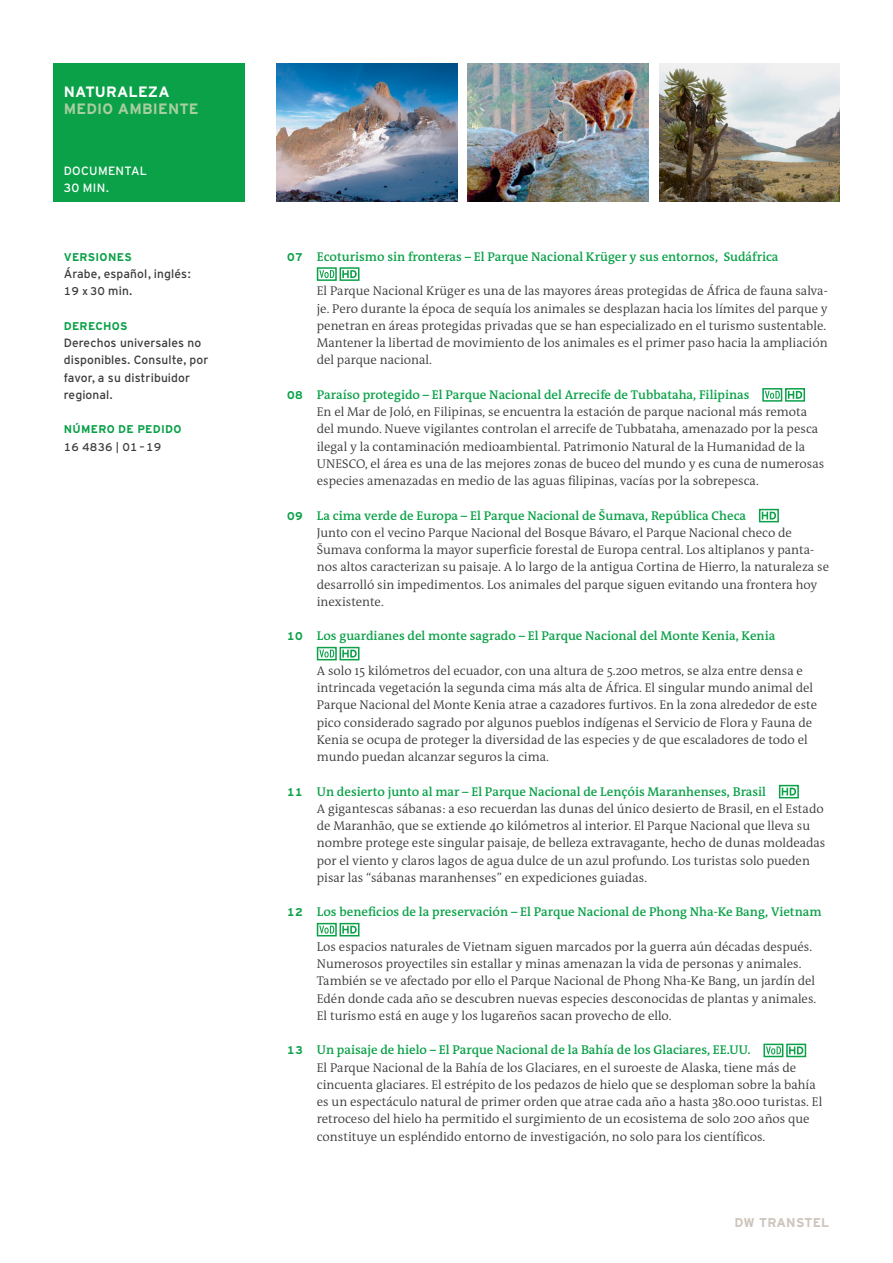
<style>
.page{position:relative;width:893px;height:1263px;background:#fff}
.page>*{position:absolute;margin:0;border:0;box-sizing:border-box;transform-origin:0 0}
.Titel_Kategorie{font:700 15px "Interstate DW";letter-spacing:.01em;color:#a9cea2}
.Titel_Kategorie-2{font:700 15px "Interstate DW";letter-spacing:.01em;color:#fff}
.Copy_S_Einzug{font:300 12.75px/17.2px "DW The Antiqua B W4";color:#3b3b3a}
.Sub_S{font:600 12.75px "DW The Antiqua B W6";color:#0aa148}
.t1{font:700 12.75px "Interstate DW Line";letter-spacing:.02em;color:#cdc4bb}
.Bestellinfo{font:12px/17.2px "Interstate DW";letter-spacing:.01em;color:#3b3b3a}
.Titel_Sendeformat{font:12px "Interstate DW";letter-spacing:.025em;color:#fff}
.Sub_Versal_S{font:700 11.25px "Interstate DW";letter-spacing:.025em;color:#0aa148}
.Bestellnummer_Inhalt{font:11.25px "Interstate DW Line";letter-spacing:.01em;color:#3b3b3a}
.Bestellinfo-2{font:11.25px "Interstate DW Line";color:#3b3b3a}
.s1{font-size:12px}
.s2{font-family:"Interstate DW Line";font-weight:700;font-size:11.25px}
</style>
<div class="page">
<div style="left:53px;top:64px;width:191px;height:138px;background:#0aa148"></div>
<img style="left:276px;top:64px;width:181px;height:138px">
<img style="left:468px;top:64px;width:180px;height:138px">
<img style="left:659px;top:64px;width:181px;height:138px">
<svg style="left:317px;top:267px;width:20px;height:14px"></svg>
<svg style="left:319px;top:270px;width:15px;height:8px"></svg>
<svg style="left:340px;top:267px;width:19px;height:14px"></svg>
<svg style="left:342px;top:270px;width:15px;height:8px"></svg>
<svg style="left:762px;top:388px;width:20px;height:14px"></svg>
<svg style="left:765px;top:391px;width:15px;height:8px"></svg>
<svg style="left:785px;top:388px;width:20px;height:14px"></svg>
<svg style="left:788px;top:391px;width:14px;height:8px"></svg>
<svg style="left:759px;top:509px;width:20px;height:13px"></svg>
<svg style="left:762px;top:512px;width:14px;height:7px"></svg>
<svg style="left:317px;top:647px;width:20px;height:13px"></svg>
<svg style="left:319px;top:650px;width:15px;height:8px"></svg>
<svg style="left:340px;top:647px;width:19px;height:13px"></svg>
<svg style="left:342px;top:650px;width:15px;height:7px"></svg>
<svg style="left:779px;top:785px;width:20px;height:13px"></svg>
<svg style="left:782px;top:788px;width:14px;height:7px"></svg>
<svg style="left:317px;top:923px;width:20px;height:13px"></svg>
<svg style="left:319px;top:926px;width:15px;height:8px"></svg>
<svg style="left:340px;top:923px;width:19px;height:13px"></svg>
<svg style="left:342px;top:926px;width:15px;height:7px"></svg>
<svg style="left:763px;top:1044px;width:20px;height:13px"></svg>
<svg style="left:766px;top:1046px;width:15px;height:8px"></svg>
<svg style="left:786px;top:1044px;width:20px;height:13px"></svg>
<svg style="left:789px;top:1046px;width:14px;height:8px"></svg>
<p class="Titel_Kategorie-2" style="left:64px;top:83px;width:108px">NATURALEZA</p>
<p class="Titel_Kategorie" style="left:64px;top:100px;width:136px">MEDIO AMBIENTE</p>
<p class="Titel_Sendeformat" style="left:64px;top:164px;width:85px">DOCUMENTAL</p>
<p class="Titel_Sendeformat" style="left:64px;top:181px;width:47px">30 MIN.</p>
<p class="Sub_Versal_S" style="left:64px;top:251px;width:69px">VERSIONES</p>
<p class="Bestellinfo" style="left:64px;top:265px;width:128px">Árabe, español, inglés:</p>
<p class="Bestellinfo-2" style="left:64px;top:285px;width:70px">19 x30 <span class="s1">min.</span></p>
<p class="Sub_Versal_S" style="left:64px;top:320px;width:65px">DERECHOS</p>
<p class="Bestellinfo" style="left:64px;top:334px;width:146px">Derechos universales no disponibles. Consulte, por favor, a su distribuidor regional.</p>
<p class="Sub_Versal_S" style="left:64px;top:423px;width:119px">NÚMERO DE PEDIDO</p>
<p class="Bestellnummer_Inhalt" style="left:64px;top:440px;width:99px">16 4836 | 01–19</p>
<p class="Sub_S" style="left:287px;top:248px;width:493px"><span class="s2">07</span> Ecoturismo sin fronteras – El Parque Nacional Krüger y sus entornos, Sudáfrica</p>
<p class="Copy_S_Einzug" style="left:317px;top:282px;width:512px;text-align:justify">El Parque Nacional Krüger es una de las mayores áreas protegidas de África de fauna salva&shy;je. Pero durante la época de sequía los animales se desplazan hacia los límites del parque y penetran en áreas protegidas privadas que se han especializado en el turismo sustentable.<br>Mantener la libertad de movimiento de los animales es el primer paso hacia la ampliación del parque nacional.</p>
<p class="Sub_S" style="left:287px;top:386px;width:464px"><span class="s2">08</span> Paraíso protegido – El Parque Nacional del Arrecife de Tubbataha, Filipinas</p>
<p class="Copy_S_Einzug" style="left:317px;top:403px;width:509px">En el Mar de Joló, en Filipinas, se encuentra la estación de parque nacional más remota del mundo. Nueve vigilantes controlan el arrecife de Tubbataha, amenazado por la pesca ilegal y la contaminación medioambiental. Patrimonio Natural de la Humanidad de la UNESCO, el área es una de las mejores zonas de buceo del mundo y es cuna de numerosas especies amenazadas en medio de las aguas filipinas, vacías por la sobrepesca.</p>
<p class="Sub_S" style="left:287px;top:507px;width:461px"><span class="s2">09</span> La cima verde de Europa – El Parque Nacional de Šumava, República Checa</p>
<p class="Copy_S_Einzug" style="left:317px;top:524px;width:514px">Junto con el vecino Parque Nacional del Bosque Bávaro, el Parque Nacional checo de Šumava conforma la mayor superficie forestal de Europa central. Los altiplanos y panta&shy;nos altos caracterizan su paisaje. A lo largo de la antigua Cortina de Hierro, la naturaleza se desarrolló sin impedimentos. Los animales del parque siguen evitando una frontera hoy inexistente.</p>
<p class="Sub_S" style="left:287px;top:628px;width:490px"><span class="s2">10</span> Los guardianes del monte sagrado – El Parque Nacional del Monte Kenia, Kenia</p>
<p class="Copy_S_Einzug" style="left:317px;top:662px;width:502px">A solo 15 kilómetros del ecuador, con una altura de 5.200 metros, se alza entre densa e intrincada vegetación la segunda cima más alta de África. El singular mundo animal del Parque Nacional del Monte Kenia atrae a cazadores furtivos. En la zona alrededor de este pico considerado sagrado por algunos pueblos indígenas el Servicio de Flora y Fauna de Kenia se ocupa de proteger la diversidad de las especies y de que escaladores de todo el mundo puedan alcanzar seguros la cima.</p>
<p class="Sub_S" style="left:287px;top:783px;width:481px"><span class="s2">11</span> Un desierto junto al mar – El Parque Nacional de Lençóis Maranhenses, Brasil</p>
<p class="Copy_S_Einzug" style="left:317px;top:800px;width:510px">A gigantescas sábanas: a eso recuerdan las dunas del único desierto de Brasil, en el Estado de Maranhão, que se extiende 40 kilómetros al interior. El Parque Nacional que lleva su nombre protege este singular paisaje, de belleza extravagante, hecho de dunas moldeadas por el viento y claros lagos de agua dulce de un azul profundo. Los turistas solo pueden pisar las “sábanas maranhenses” en expediciones guiadas.</p>
<p class="Sub_S" style="left:287px;top:904px;width:536px"><span class="s2">12</span> Los beneficios de la preservación – El Parque Nacional de Phong Nha-Ke Bang, Vietnam</p>
<p class="Copy_S_Einzug" style="left:317px;top:938px;width:501px">Los espacios naturales de Vietnam siguen marcados por la guerra aún décadas después.<br>Numerosos proyectiles sin estallar y minas amenazan la vida de personas y animales.<br>También se ve afectado por ello el Parque Nacional de Phong Nha-Ke Bang, un jardín del Edén donde cada año se descubren nuevas especies desconocidas de plantas y animales.<br>El turismo está en auge y los lugareños sacan provecho de ello.</p>
<p class="Sub_S" style="left:287px;top:1042px;width:465px"><span class="s2">13</span> Un paisaje de hielo – El Parque Nacional de la Bahía de los Glaciares, EE.UU.</p>
<p class="Copy_S_Einzug" style="left:317px;top:1059px;width:507px">El Parque Nacional de la Bahía de los Glaciares, en el suroeste de Alaska, tiene más de cincuenta glaciares. El estrépito de los pedazos de hielo que se desploman sobre la bahía es un espectáculo natural de primer orden que atrae cada año a hasta 380.000 turistas. El retroceso del hielo ha permitido el surgimiento de un ecosistema de solo 200 años que constituye un espléndido entorno de investigación, no solo para los científicos.</p>
<p class="t1" style="left:735px;top:1215px;width:96px">DW TRANSTEL</p>
</div>
